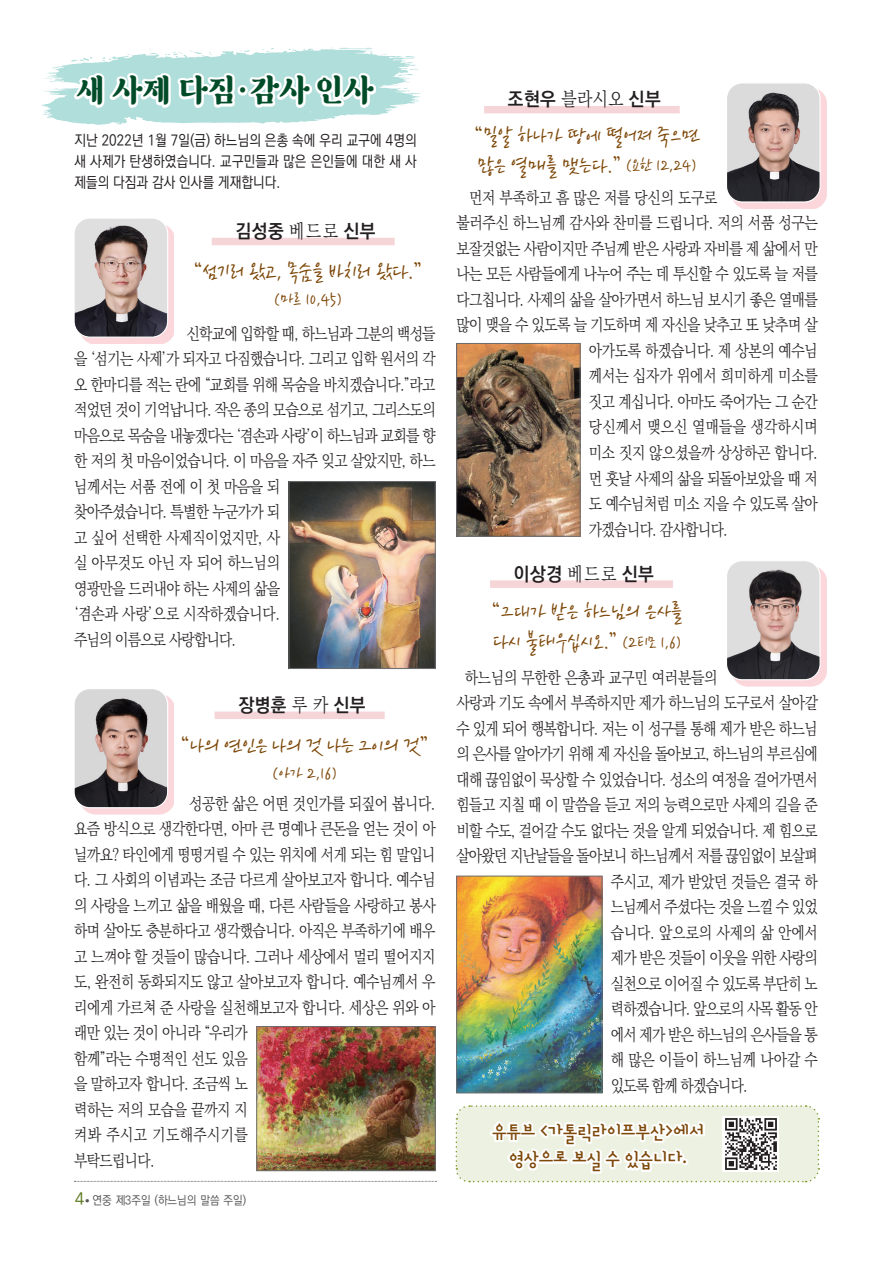
<style>
.page{position:relative;width:893px;height:1263px;background:#fff}
.page>*{position:absolute;margin:0;border:0;box-sizing:border-box;transform-origin:0 0}
.광고위소식-내용{font:31.5px "SF Hambak Snow";letter-spacing:-.01em;color:#004c29;scale:.95 1}
.광고위소식-내용-2{font:23.7px "THEFACESHOP";color:#7d4809;scale:.95 1}
.광고위소식-내용-3{font:23.7px "THEFACESHOP";color:#7d4809}
.광고위소식-내용-4{font:23.7px "THEFACESHOP";letter-spacing:-.02em;color:#7d4809}
.광고위소식-내용-5{font:700 18.9px "Ko Pub Dotum";letter-spacing:.03em;color:#231f20;scale:.95 1}
.광고위소식-내용-6{font:700 18.9px "designhouse";letter-spacing:-.02em;color:#7d4809;scale:.95 1}
.광고위소식-내용-7{font:18.9px "THEFACESHOP";color:#7d4809}
.광고위소식-내용-8{font:300 16.5px/25.5px "Ko Pub Batang";letter-spacing:-.035em;color:#231f20;scale:.86 1}
.광고위소식-내용-9{font:300 16.5px "Ko Pub Batang";letter-spacing:-.005em;color:#231f20;scale:.86 1}
.광고위소식-내용-10{font:300 16.5px "Ko Pub Batang";letter-spacing:-.01em;color:#231f20;scale:.86 1}
.광고위소식-내용-11{font:300 16.5px "Ko Pub Batang";letter-spacing:-.015em;color:#231f20;scale:.86 1}
.광고위소식-내용-12{font:300 16.5px "Ko Pub Batang";letter-spacing:.015em;color:#231f20;scale:.86 1}
.t1{font:500 16.5px "Ko Pub Dotum";color:#5a771a}
.광고위소식-내용-13{font:500 15px/21px "Ko Pub Dotum";letter-spacing:.01em;color:#231f20;text-align:justify;scale:.89 1}
.t2{font:500 12px "Ko Pub Dotum";color:#57585a;scale:.92 1}
.s1{font-family:"Ko Pub Batang";font-weight:300}
.s2{font-size:18.9px}
</style>
<div class="page">
<svg style="left:455px;top:1105px;width:365px;height:78px"></svg>
<div style="left:215px;top:711px;width:170px;height:8px;background:#f6d5d8"></div>
<img style="left:258px;top:1028px;width:176px;height:141px">
<div style="left:256px;top:1026px;width:180px;height:145px;border:1px solid #6c6d70"></div>
<div style="left:490px;top:580px;width:183px;height:8px;background:#f6d5d8"></div>
<img style="left:458px;top:878px;width:142px;height:213px">
<div style="left:456px;top:876px;width:146px;height:217px;border:1px solid #6c6d70"></div>
<div style="left:212px;top:238px;width:183px;height:7px;background:#f6d5d8"></div>
<img style="left:291px;top:483px;width:142px;height:184px">
<div style="left:289px;top:481px;width:146px;height:188px;border:1px solid #6c6d70"></div>
<div style="left:484px;top:106px;width:196px;height:7px;background:#f6d5d8"></div>
<img style="left:458px;top:345px;width:120px;height:190px">
<div style="left:456px;top:343px;width:124px;height:194px;border:1px solid #6c6d70"></div>
<img style="left:723px;top:1116px;width:56px;height:56px">
<svg style="left:491px;top:1121px;width:214px;height:52px"></svg>
<svg style="left:74px;top:1181px;width:363px;height:1px"></svg>
<div style="left:80px;top:694px;width:94px;height:120px;background:#f06174;opacity:.25"></div>
<img style="left:76px;top:690px;width:92px;height:118px">
<div style="left:74px;top:688px;width:94px;height:120px;border:1px solid #fff;border-radius:16px"></div>
<div style="left:80px;top:223px;width:94px;height:121px;background:#f06174;opacity:.25"></div>
<img style="left:76px;top:219px;width:92px;height:118px">
<div style="left:74px;top:217px;width:94px;height:121px;border:1px solid #fff;border-radius:16px"></div>
<div style="left:732px;top:88px;width:95px;height:121px;background:#f06174;opacity:.25"></div>
<img style="left:728px;top:84px;width:92px;height:118px">
<div style="left:726px;top:82px;width:95px;height:121px;border:1px solid #fff;border-radius:16px"></div>
<div style="left:732px;top:566px;width:95px;height:120px;background:#f06174;opacity:.25"></div>
<img style="left:728px;top:562px;width:92px;height:118px">
<div style="left:726px;top:560px;width:95px;height:120px;border:1px solid #fff;border-radius:16px"></div>
<svg style="left:41px;top:47px;width:380px;height:78px"></svg>
<svg style="left:74px;top:73px;width:302px;height:35px"></svg>
<p class="광고위소식-내용" style="left:76px;top:72px;width:315px">새 사제 다짐·감사 인사</p>
<p class="광고위소식-내용-13" style="left:74px;top:131px;width:386px">지난 2022년 1월 7일(금) 하느님의 은총 속에 우리 교구에 4명의 새 사제가 탄생하였습니다. 교구민들과 많은 은인들에 대한 새 사 제들의 다짐과 감사 인사를 게재합니다.</p>
<p class="광고위소식-내용-5" style="left:236px;top:222px;width:149px">김성중 <span class="s1">베드로</span> 신부</p>
<p class="광고위소식-내용-3" style="left:194px;top:259px;width:230px">“섬기러 왔고, 목숨을 바치러 왔다.”</p>
<p class="광고위소식-내용-7" style="left:274px;top:290px;width:69px">(마르 10,45)</p>
<p class="광고위소식-내용-8" style="left:74px;top:322px;width:422px;text-indent:113px">신학교에 입학할 때, 하느님과 그분의 백성들 을 ‘섬기는 사제’가 되자고 다짐했습니다. 그리고 입학 원서의 각 오 한마디를 적는 란에 “교회를 위해 목숨을 바치겠습니다.”라고 적었던 것이 기억납니다. 작은 종의 모습으로 섬기고, 그리스도의 마음으로 목숨을 내놓겠다는 ‘겸손과 사랑’이 하느님과 교회를 향 한 저의 첫 마음이었습니다. 이 마음을 자주 잊고 살았지만, 하느 님께서는 서품 전에 이 첫 마음을 되<br>찾아주셨습니다. 특별한 누군가가 되<br>고 싶어 선택한 사제직이었지만, 사<br>실 아무것도 아닌 자 되어 하느님의<br>영광만을 드러내야 하는 사제의 삶을<br>‘겸손과 사랑’으로 시작하겠습니다.<br>주님의 이름으로 사랑합니다.</p>
<p class="광고위소식-내용-5" style="left:238px;top:695px;width:135px">장병훈 <span class="s1">루 카</span> 신부</p>
<p class="광고위소식-내용-4" style="left:181px;top:733px;width:249px">“나의 연인은 나의 것 나는 그이의 것”</p>
<p class="광고위소식-내용-7" style="left:273px;top:764px;width:66px">(아가 2,16)</p>
<p class="광고위소식-내용-8" style="left:74px;top:791px;width:422px;text-indent:115px">성공한 삶은 어떤 것인가를 되짚어 봅니다. 요즘 방식으로 생각한다면, 아마 큰 명예나 큰돈을 얻는 것이 아 닐까요? 타인에게 떵떵거릴 수 있는 위치에 서게 되는 힘 말입니 다. 그 사회의 이념과는 조금 다르게 살아보고자 합니다. 예수님 의 사랑을 느끼고 삶을 배웠을 때, 다른 사람들을 사랑하고 봉사 하며 살아도 충분하다고 생각했습니다. 아직은 부족하기에 배우 고 느껴야 할 것들이 많습니다. 그러나 세상에서 멀리 떨어지지 도, 완전히 동화되지도 않고 살아보고자 합니다. 예수님께서 우 리에게 가르쳐 준 사랑을 실천해보고자 합니다. 세상은 위와 아 래만 있는 것이 아니라 “우리가<br>함께”라는 수평적인 선도 있음<br>을 말하고자 합니다. 조금씩 노<br>력하는 저의 모습을 끝까지 지<br>켜봐 주시고 기도해주시기를<br>부탁드립니다.</p>
<p class="t1" style="left:75px;top:1191px;width:11px">4</p>
<p class="t2" style="left:86px;top:1194px;width:176px"><sup>●</sup> 연중 제3주일 (하느님의 말씀 주일)</p>
<p class="광고위소식-내용-5" style="left:508px;top:90px;width:163px">조현우 <span class="s1">블라시오</span> 신부</p>
<p class="광고위소식-내용-2" style="left:475px;top:123px;width:238px">“밀알 하나가 땅에 떨어져 죽으면</p>
<p class="광고위소식-내용-2" style="left:477px;top:153px;width:232px">많은 열매를 맺는다.” <span class="s2">(요한 12,24)</span></p>
<p class="광고위소식-내용-10" style="left:469px;top:189px;width:290px">먼저 부족하고 흠 많은 저를 당신의 도구로</p>
<p class="광고위소식-내용-10" style="left:456px;top:215px;width:422px">불러주신 하느님께 감사와 찬미를 드립니다. 저의 서품 성구는</p>
<p class="광고위소식-내용-8" style="left:456px;top:237px;width:422px">보잘것없는 사람이지만 주님께 받은 사랑과 자비를 제 삶에서 만</p>
<p class="광고위소식-내용-8" style="left:456px;top:262px;width:422px">나는 모든 사람들에게 나누어 주는 데 투신할 수 있도록 늘 저를</p>
<p class="광고위소식-내용-8" style="left:456px;top:288px;width:422px">다그칩니다. 사제의 삶을 살아가면서 하느님 보시기 좋은 열매를</p>
<p class="광고위소식-내용-8" style="left:456px;top:313px;width:422px">많이 맺을 수 있도록 늘 기도하며 제 자신을 낮추고 또 낮추며 살</p>
<p class="광고위소식-내용-8" style="left:589px;top:339px;width:268px">아가도록 하겠습니다. 제 상본의 예수님</p>
<p class="광고위소식-내용-9" style="left:589px;top:368px;width:268px">께서는 십자가 위에서 희미하게 미소를</p>
<p class="광고위소식-내용-8" style="left:589px;top:390px;width:268px">짓고 계십니다. 아마도 죽어가는 그 순간</p>
<p class="광고위소식-내용-12" style="left:589px;top:419px;width:268px">당신께서 맺으신 열매들을 생각하시며</p>
<p class="광고위소식-내용-8" style="left:589px;top:441px;width:268px">미소 짓지 않으셨을까 상상하곤 합니다.</p>
<p class="광고위소식-내용-8" style="left:589px;top:466px;width:268px">먼 훗날 사제의 삶을 되돌아보았을 때 저</p>
<p class="광고위소식-내용-8" style="left:589px;top:492px;width:268px">도 예수님처럼 미소 지을 수 있도록 살아</p>
<p class="광고위소식-내용-8" style="left:589px;top:517px;width:163px">가겠습니다. 감사합니다.</p>
<p class="광고위소식-내용-5" style="left:514px;top:564px;width:149px">이상경 <span class="s1">베드로</span> 신부</p>
<p class="광고위소식-내용-2" style="left:492px;top:600px;width:201px">“그대가 받은 하느님의 은사를</p>
<p class="광고위소식-내용-2" style="left:493px;top:630px;width:200px">다시 불태우십시오.” <span class="s2">(2티모 1,6)</span></p>
<p class="광고위소식-내용-11" style="left:465px;top:669px;width:295px">하느님의 무한한 은총과 교구민 여러분들의</p>
<p class="광고위소식-내용-8" style="left:456px;top:691px;width:422px">사랑과 기도 속에서 부족하지만 제가 하느님의 도구로서 살아갈</p>
<p class="광고위소식-내용-8" style="left:456px;top:716px;width:422px">수 있게 되어 행복합니다. 저는 이 성구를 통해 제가 받은 하느님</p>
<p class="광고위소식-내용-8" style="left:456px;top:742px;width:422px">의 은사를 알아가기 위해 제 자신을 돌아보고, 하느님의 부르심에</p>
<p class="광고위소식-내용-8" style="left:456px;top:767px;width:422px">대해 끊임없이 묵상할 수 있었습니다. 성소의 여정을 걸어가면서</p>
<p class="광고위소식-내용-8" style="left:456px;top:793px;width:422px">힘들고 지칠 때 이 말씀을 듣고 저의 능력으로만 사제의 길을 준</p>
<p class="광고위소식-내용-8" style="left:456px;top:818px;width:422px">비할 수도, 걸어갈 수도 없다는 것을 알게 되었습니다. 제 힘으로</p>
<p class="광고위소식-내용-8" style="left:456px;top:844px;width:422px">살아왔던 지난날들을 돌아보니 하느님께서 저를 끊임없이 보살펴</p>
<p class="광고위소식-내용-8" style="left:611px;top:869px;width:242px">주시고, 제가 받았던 것들은 결국 하</p>
<p class="광고위소식-내용-8" style="left:611px;top:895px;width:242px">느님께서 주셨다는 것을 느낄 수 있었</p>
<p class="광고위소식-내용-9" style="left:611px;top:924px;width:242px">습니다. 앞으로의 사제의 삶 안에서</p>
<p class="광고위소식-내용-8" style="left:611px;top:946px;width:242px">제가 받은 것들이 이웃을 위한 사랑의</p>
<p class="광고위소식-내용-8" style="left:611px;top:971px;width:242px">실천으로 이어질 수 있도록 부단히 노</p>
<p class="광고위소식-내용-8" style="left:611px;top:997px;width:242px">력하겠습니다. 앞으로의 사목 활동 안</p>
<p class="광고위소식-내용-8" style="left:611px;top:1022px;width:242px">에서 제가 받은 하느님의 은사들을 통</p>
<p class="광고위소식-내용-9" style="left:611px;top:1052px;width:242px">해 많은 이들이 하느님께 나아갈 수</p>
<p class="광고위소식-내용-8" style="left:611px;top:1073px;width:161px">있도록 함께 하겠습니다.</p>
<p class="광고위소식-내용-6" style="left:492px;top:1122px;width:225px">유튜브 &lt;가톨릭라이프부산&gt;에서</p>
<p class="광고위소식-내용-6" style="left:509px;top:1149px;width:189px">영상으로 보실 수 있습니다.</p>
</div>
